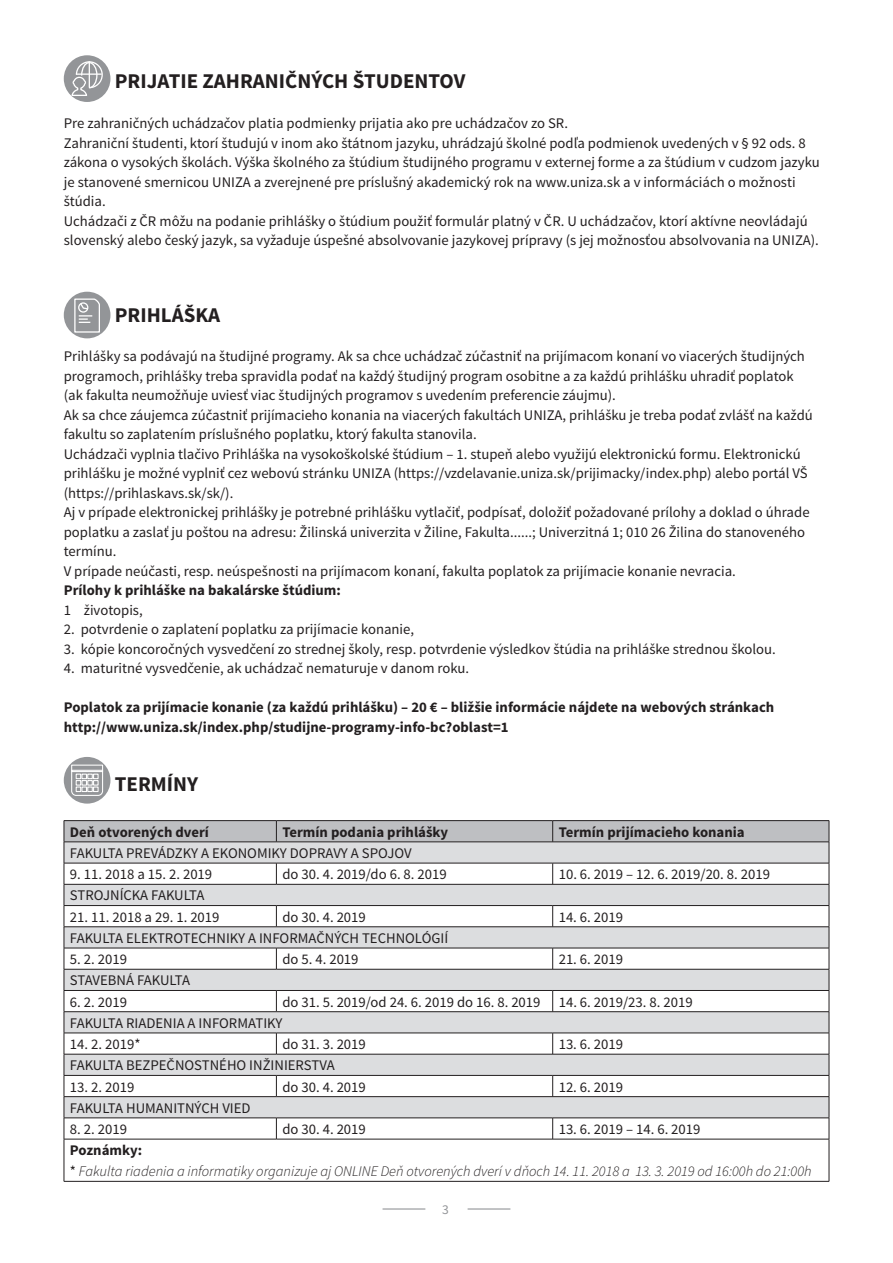
<style>
.page{position:relative;width:893px;height:1263px;background:#fff}
.page>*{position:absolute;margin:0;border:0;box-sizing:border-box;transform-origin:0 0}
.t1{font:700 21px "Source Sans Pro";color:#231f20}
.t2{font:14.7px/19.5px "Source Sans Pro";color:#231f20}
.t3{font:700 14.7px/19.5px "Source Sans Pro";color:#231f20}
.t4{font:italic 300 14.7px/21px "Source Sans Pro";color:#231f20}
.t5{font:13.5px "Source Sans Pro";color:#939598}
.s1{font-weight:700;font-style:normal}
.s2{font-weight:400;font-style:normal}
</style>
<div class="page">
<hr style="left:383px;top:1208px;width:42px;height:1px;background:#939598">
<hr style="left:468px;top:1208px;width:42px;height:1px;background:#939598">
<div style="left:64px;top:55px;width:46px;height:47px;background:#939598;border-radius:50%"></div>
<svg style="left:70px;top:61px;width:33px;height:36px"></svg>
<div style="left:64px;top:292px;width:46px;height:46px;background:#939598;border-radius:50%"></div>
<svg style="left:74px;top:298px;width:26px;height:35px"></svg>
<div style="left:64px;top:757px;width:46px;height:47px;background:#939598;border-radius:50%"></div>
<div style="left:71px;top:765px;width:32px;height:7px;border:1px solid #fff"></div>
<svg style="left:71px;top:769px;width:33px;height:27px"></svg>
<hr style="left:64px;top:820px;width:212px;height:1px;background:#231f20">
<hr style="left:276px;top:820px;width:277px;height:1px;background:#231f20">
<hr style="left:553px;top:820px;width:276px;height:1px;background:#231f20">
<svg style="left:64px;top:821px;width:766px;height:318px"></svg>
<hr style="left:64px;top:1139px;width:212px;height:1px;background:#231f20">
<hr style="left:64px;top:1139px;width:1px;height:42px;background:#231f20">
<hr style="left:276px;top:1139px;width:553px;height:1px;background:#231f20">
<hr style="left:829px;top:1139px;width:1px;height:42px;background:#231f20">
<hr style="left:64px;top:1181px;width:765px;height:1px;background:#231f20">
<h1 class="t1" style="left:115px;top:73px;width:352px">PRIJATIE ZAHRANIČNÝCH ŠTUDENTOV</h1>
<p class="t2" style="left:64px;top:115px;width:757px">Pre zahraničných uchádzačov platia podmienky prijatia ako pre uchádzačov zo SR.<br>Zahraniční študenti, ktorí študujú v inom ako štátnom jazyku, uhrádzajú školné podľa podmienok uvedených v § 92 ods. 8 zákona o vysokých školách. Výška školného za štúdium študijného programu v externej forme a za štúdium v cudzom jazyku je stanovené smernicou UNIZA a zverejnené pre príslušný akademický rok na www.uniza.sk a v informáciách o možnosti štúdia.<br>Uchádzači z ČR môžu na podanie prihlášky o štúdium použiť formulár platný v ČR. U uchádzačov, ktorí aktívne neovládajú slovenský alebo český jazyk, sa vyžaduje úspešné absolvovanie jazykovej prípravy (s jej možnosťou absolvovania na UNIZA).</p>
<h1 class="t1" style="left:115px;top:307px;width:107px">PRIHLÁŠKA</h1>
<p class="t2" style="left:64px;top:348px;width:750px">Prihlášky sa podávajú na študijné programy. Ak sa chce uchádzač zúčastniť na prijímacom konaní vo viacerých študijných programoch, prihlášky treba spravidla podať na každý študijný program osobitne a za každú prihlášku uhradiť poplatok (ak fakulta neumožňuje uviesť viac študijných programov s uvedením preferencie záujmu).<br>Ak sa chce záujemca zúčastniť prijímacieho konania na viacerých fakultách UNIZA, prihlášku je treba podať zvlášť na každú fakultu so zaplatením príslušného poplatku, ktorý fakulta stanovila.<br>Uchádzači vyplnia tlačivo Prihláška na vysokoškolské štúdium – 1. stupeň alebo využijú elektronickú formu. Elektronickú prihlášku je možné vyplniť cez webovú stránku UNIZA (https://vzdelavanie.uniza.sk/prijimacky/index.php) alebo portál VŠ (https://prihlaskavs.sk/sk/).<br>Aj v prípade elektronickej prihlášky je potrebné prihlášku vytlačiť, podpísať, doložiť požadované prílohy a doklad o úhrade poplatku a zaslať ju poštou na adresu: Žilinská univerzita v Žiline, Fakulta......; Univerzitná 1; 010 26 Žilina do stanoveného termínu.<br>V prípade neúčasti, resp. neúspešnosti na prijímacom konaní, fakulta poplatok za prijímacie konanie nevracia.</p>
<p class="t3" style="left:64px;top:582px;width:279px">Prílohy k prihláške na bakalárske štúdium:</p>
<p class="t2" style="left:64px;top:601px;width:81px">1 životopis,</p>
<p class="t2" style="left:64px;top:621px;width:352px">2. potvrdenie o zaplatení poplatku za prijímacie konanie,</p>
<p class="t2" style="left:64px;top:640px;width:714px">3. kópie koncoročných vysvedčení zo strednej školy, resp. potvrdenie výsledkov štúdia na prihláške strednou školou.</p>
<p class="t2" style="left:64px;top:660px;width:407px">4. maturitné vysvedčenie, ak uchádzač nematuruje v danom roku.</p>
<p class="t3" style="left:64px;top:699px;width:712px">Poplatok za prijímacie konanie (za každú prihlášku) – 20 € – bližšie informácie nájdete na webových stránkach http://www.uniza.sk/index.php/studijne-programy-info-bc?oblast=1</p>
<h1 class="t1" style="left:115px;top:776px;width:85px">TERMÍNY</h1>
<p class="t3" style="left:70px;top:823px;width:141px">Deň otvorených dverí</p>
<p class="t3" style="left:282px;top:823px;width:167px">Termín podania prihlášky</p>
<p class="t3" style="left:559px;top:823px;width:188px">Termín prijímacieho konania</p>
<p class="t2" style="left:70px;top:845px;width:343px">FAKULTA PREVÁDZKY A EKONOMIKY DOPRAVY A SPOJOV</p>
<p class="t2" style="left:70px;top:866px;width:144px">9. 11. 2018 a 15. 2. 2019</p>
<p class="t2" style="left:282px;top:866px;width:166px">do 30. 4. 2019/do 6. 8. 2019</p>
<p class="t2" style="left:559px;top:866px;width:213px">10. 6. 2019 – 12. 6. 2019/20. 8. 2019</p>
<p class="t2" style="left:70px;top:887px;width:136px">STROJNÍCKA FAKULTA</p>
<p class="t2" style="left:70px;top:908px;width:151px">21. 11. 2018 a 29. 1. 2019</p>
<p class="t2" style="left:282px;top:908px;width:85px">do 30. 4. 2019</p>
<p class="t2" style="left:559px;top:908px;width:66px">14. 6. 2019</p>
<p class="t2" style="left:70px;top:930px;width:380px">FAKULTA ELEKTROTECHNIKY A INFORMAČNÝCH TECHNOLÓGIÍ</p>
<p class="t2" style="left:70px;top:951px;width:59px">5. 2. 2019</p>
<p class="t2" style="left:282px;top:951px;width:78px">do 5. 4. 2019</p>
<p class="t2" style="left:559px;top:951px;width:66px">21. 6. 2019</p>
<p class="t2" style="left:70px;top:972px;width:122px">STAVEBNÁ FAKULTA</p>
<p class="t2" style="left:70px;top:993px;width:59px">6. 2. 2019</p>
<p class="t2" style="left:70px;top:992px;width:624px;line-height:21.3px;text-indent:212px">do 31. 5. 2019/od 24. 6. 2019 do 16. 8. 2019 14. 6. 2019/23. 8. 2019<br>FAKULTA RIADENIA A INFORMATIKY</p>
<p class="t2" style="left:70px;top:1036px;width:72px">14. 2. 2019*</p>
<p class="t2" style="left:282px;top:1036px;width:85px">do 31. 3. 2019</p>
<p class="t2" style="left:559px;top:1036px;width:66px">13. 6. 2019</p>
<p class="t2" style="left:70px;top:1057px;width:266px">FAKULTA BEZPEČNOSTNÉHO INŽINIERSTVA</p>
<p class="t2" style="left:70px;top:1078px;width:66px">13. 2. 2019</p>
<p class="t2" style="left:282px;top:1078px;width:85px">do 30. 4. 2019</p>
<p class="t2" style="left:559px;top:1078px;width:66px">12. 6. 2019</p>
<p class="t2" style="left:70px;top:1099px;width:182px">FAKULTA HUMANITNÝCH VIED</p>
<p class="t2" style="left:70px;top:1121px;width:59px">8. 2. 2019</p>
<p class="t2" style="left:282px;top:1121px;width:85px">do 30. 4. 2019</p>
<p class="t2" style="left:559px;top:1121px;width:143px">13. 6. 2019 – 14. 6. 2019</p>
<p class="t4" style="left:70px;top:1141px;width:743px"><span class="s1">Poznámky:<br></span><span class="s2">*</span> Fakulta riadenia a informatiky organizuje aj ONLINE Deň otvorených dverí v dňoch 14. 11. 2018 a 13. 3. 2019 od 16:00h do 21:00h</p>
<p class="t5" style="left:442px;top:1204px;width:8px">3</p>
</div>
